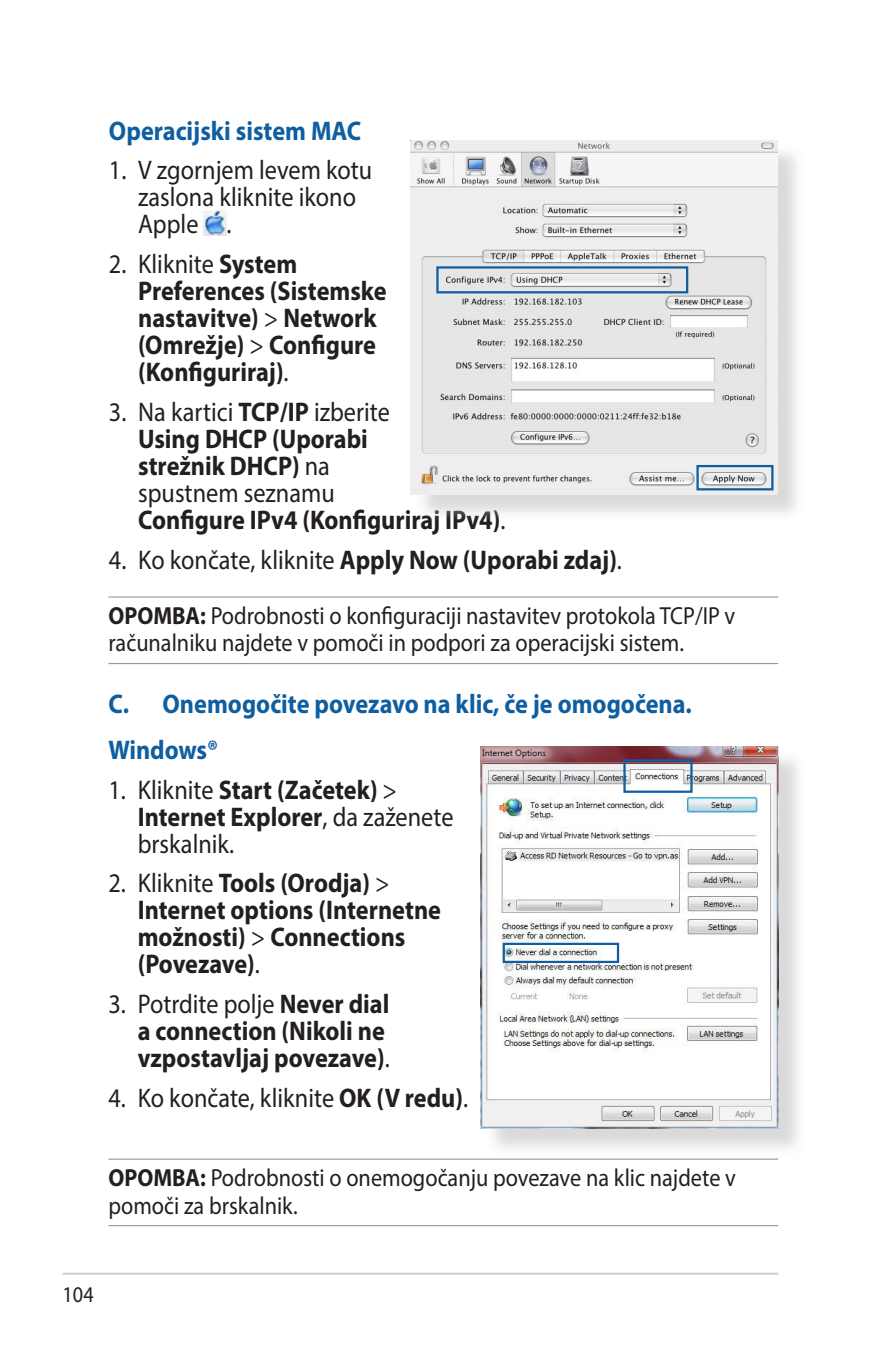
<style>
.page{position:relative;width:893px;height:1346px;background:#fff}
.page>*{position:absolute;margin:0;border:0;box-sizing:border-box;transform-origin:0 0}
.t1{font:700 27px/27px "Myriad Pro";color:#231f20;scale:.9 1}
.t2{font:27px/27px "Myriad Pro";color:#231f20;scale:.9 1}
.t3{font:700 27px/46.1px "Myriad Pro";color:#0f5ea0;scale:.9 1}
.t4{font:24.75px/27px "Myriad Pro";color:#231f20;scale:.9 1}
.t5{font:22.5px "Myriad Pro";color:#231f20;scale:.9 1}
.s1{font-weight:400}
.s2{font-weight:700}
</style>
<div class="page">
<hr style="left:63px;top:1272px;width:715px;height:3px;background:#d1d2d4">
<img style="left:204px;top:210px;width:23px;height:26px">
<hr style="left:108px;top:596px;width:670px;height:1px;background:#939598">
<hr style="left:108px;top:663px;width:670px;height:1px;background:#939598">
<hr style="left:108px;top:1158px;width:670px;height:1px;background:#939598">
<hr style="left:108px;top:1225px;width:670px;height:1px;background:#939598">
<div style="left:414px;top:144px;width:391px;height:378px;background:#cfcecb;opacity:.75"></div>
<img style="left:411px;top:140px;width:367px;height:354px">
<div style="left:436px;top:266px;width:252px;height:27px;border:2px solid #0f5ea0"></div>
<div style="left:696px;top:465px;width:77px;height:25px;border:2px solid #0f5ea0"></div>
<div style="left:484px;top:749px;width:323px;height:408px;background:#cfcecb;opacity:.75"></div>
<img style="left:481px;top:746px;width:298px;height:383px">
<div style="left:503px;top:943px;width:116px;height:20px;border:2px solid #0f5ea0"></div>
<div style="left:623px;top:759px;width:70px;height:34px;border:2px solid #0f5ea0"></div>
<p class="t3" style="left:109px;top:106px;width:282px">Operacijski sistem MAC</p>
<p class="t2" style="left:138px;top:156px;width:262px;text-indent:-29px">1. V zgornjem levem kotu zaslona kliknite ikono<br>Apple .</p>
<p class="t1" style="left:138px;top:250px;width:278px;text-indent:-29px"><span class="s1">2. Kliknite</span> System<br>Preferences (Sistemske nastavitve) <span class="s1">&gt;</span> Network (Omrežje) <span class="s1">&gt;</span> Configure (Konfiguriraj)<span class="s1">.</span></p>
<p class="t1" style="left:138px;top:397px;width:410px;text-indent:-29px"><span class="s1">3. Na kartici</span> TCP/IP <span class="s1">izberite<br></span>Using DHCP (Uporabi<br>strežnik DHCP) <span class="s1">na<br>spustnem seznamu<br></span>Configure IPv4 (Konfiguriraj IPv4)<span class="s1">.</span></p>
<p class="t2" style="left:109px;top:546px;width:572px">4. Ko končate, kliknite <span class="s2">Apply Now (Uporabi zdaj)</span>.</p>
<p class="t4" style="left:108px;top:602px;width:698px"><span class="s2">OPOMBA:</span> Podrobnosti o konfiguraciji nastavitev protokola TCP/IP v računalniku najdete v pomoči in podpori za operacijski sistem.</p>
<p class="t3" style="left:108px;top:679px;width:650px">C. Onemogočite povezavo na klic, če je omogočena.<br>Windows®</p>
<p class="t2" style="left:138px;top:775px;width:352px;text-indent:-29px">1. Kliknite <span class="s2">Start (Začetek)</span> &gt;<br><span class="s2">Internet Explorer</span>, da zaženete brskalnik.</p>
<p class="t1" style="left:138px;top:869px;width:339px;text-indent:-29px"><span class="s1">2. Kliknite</span> Tools (Orodja) <span class="s1">&gt;<br></span>Internet options (Internetne možnosti) <span class="s1">&gt;</span> Connections (Povezave)<span class="s1">.</span></p>
<p class="t1" style="left:138px;top:990px;width:282px;text-indent:-29px"><span class="s1">3. Potrdite polje</span> Never dial a connection (Nikoli ne vzpostavljaj povezave)<span class="s1">.</span></p>
<p class="t2" style="left:108px;top:1084px;width:401px">4. Ko končate, kliknite <span class="s2">OK (V redu)</span>.</p>
<p class="t4" style="left:108px;top:1164px;width:699px"><span class="s2">OPOMBA:</span> Podrobnosti o onemogočanju povezave na klic najdete v pomoči za brskalnik.</p>
<p class="t5" style="left:63px;top:1281px;width:36px">104</p>
</div>
